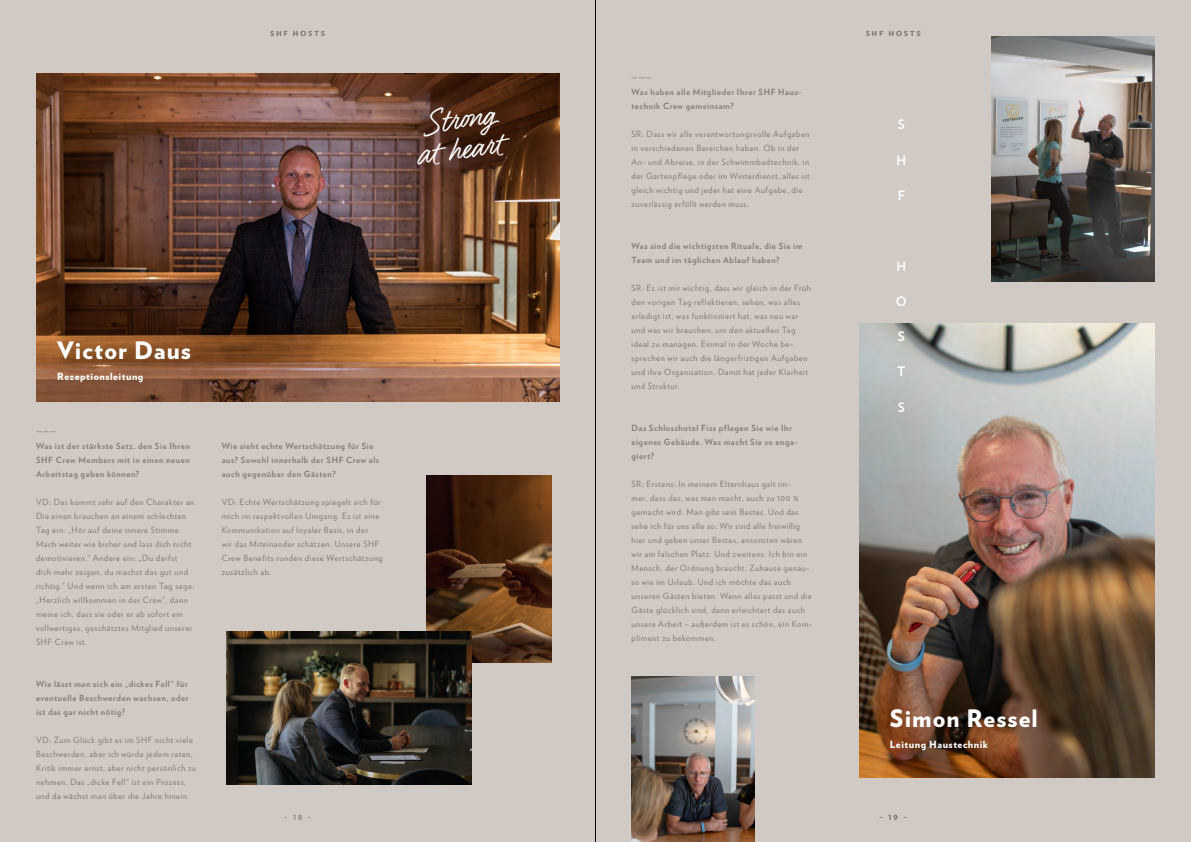
<style>
.page{position:relative;width:1191px;height:842px;background:#d1c9c3}
.page>*{position:absolute;margin:0;border:0;box-sizing:border-box;transform-origin:0 0}
.t1{font:36.4px/29.8px "Felt That";color:#fff;text-align:center}
.t2{font:900 24px "Verlag";letter-spacing:.045em;color:#fff}
.t3{font:700 13px "Verlag";color:#fff}
.t4{font:900 9.9px "Verlag";letter-spacing:.055em;color:#fff}
.t5{font:8.5px/14px "Verlag";letter-spacing:.065em;color:#85796f}
.t6{font:700 8.5px/14px "Verlag";letter-spacing:.07em;color:#85796f}
.t7{font:700 6.9px "Verlag";letter-spacing:.325em;color:#85796f}
</style>
<div class="page">
<img style="left:36px;top:74px;width:523px;height:328px">
<img style="left:860px;top:324px;width:295px;height:454px">
<img style="left:991px;top:36px;width:164px;height:245px">
<img style="left:631px;top:676px;width:123px;height:166px">
<img style="left:427px;top:475px;width:124px;height:187px">
<img style="left:226px;top:631px;width:245px;height:154px">
<hr style="left:595px;top:0;width:1px;height:842px;background:#000">
<p class="t7" style="left:270px;top:28px;width:56px">SHF HOSTS</p>
<h1 class="t1" style="left:409px;top:110px;width:88px;rotate:-8deg">Stron g at heart</h1>
<h2 class="t2" style="left:57px;top:330px;width:135px">Victor Daus</h2>
<p class="t4" style="left:57px;top:368px;width:88px">Rezeptionsleitung</p>
<p class="t5" style="left:36px;top:424px;width:22px">———</p>
<p class="t6" style="left:36px;top:438px;width:155px;text-align:justify">Was ist der stärkste Satz, den Sie Ihren SHF Crew Members mit in einen neuen Arbeitstag geben können?</p>
<p class="t5" style="left:36px;top:494px;width:162px">VD: Das kommt sehr auf den Charakter an.<br>Die einen brauchen an einem schlechten Tag ein: „Hör auf deine innere Stimme.<br>Mach weiter wie bisher und lass dich nicht demotivieren.“ Andere ein: „Du darfst<br>dich mehr zeigen, du machst das gut und richtig.“ Und wenn ich am ersten Tag sage: „Herzlich willkommen in der Crew“, dann meine ich, dass sie oder er ab sofort ein vollwertiges, geschätztes Mitglied unserer SHF Crew ist.</p>
<p class="t6" style="left:36px;top:676px;width:154px">Wie lässt man sich ein „dickes Fell“ für eventuelle Beschwerden wachsen, oder ist das gar nicht nötig?</p>
<p class="t5" style="left:36px;top:732px;width:162px">VD: Zum Glück gibt es im SHF nicht viele Beschwerden, aber ich würde jedem raten, Kritik immer ernst, aber nicht persönlich zu nehmen. Das „dicke Fell“ ist ein Prozess, und da wächst man über die Jahre hinein.</p>
<p class="t6" style="left:222px;top:438px;width:159px">Wie sieht echte Wertschätzung für Sie aus? Sowohl innerhalb der SHF Crew als auch gegenüber den Gästen?</p>
<p class="t5" style="left:222px;top:494px;width:162px">VD: Echte Wertschätzung spiegelt sich für mich im respektvollen Umgang. Es ist eine Kommunikation auf loyaler Basis, in der<br>wir das Miteinander schätzen. Unsere SHF Crew Benefits runden diese Wertschätzung zusätzlich ab.</p>
<p class="t7" style="left:284px;top:812px;width:29px">– 1 8 –</p>
<p class="t5" style="left:631px;top:70px;width:22px">———</p>
<p class="t6" style="left:631px;top:84px;width:171px">Was haben alle Mitglieder Ihrer SHF Haus&shy;technik Crew gemeinsam?</p>
<p class="t5" style="left:631px;top:126px;width:180px">SR: Dass wir alle verantwortungsvolle Aufgaben in verschiedenen Bereichen haben. Ob in der An- und Abreise, in der Schwimmbadtechnik, in der Gartenpflege oder im Winterdienst, alles ist gleich wichtig und jeder hat eine Aufgabe, die zuverlässig erfüllt werden muss.</p>
<p class="t6" style="left:631px;top:238px;width:172px">Was sind die wichtigsten Rituale, die Sie im<br>Team und im täglichen Ablauf haben?</p>
<p class="t5" style="left:631px;top:280px;width:181px">SR: Es ist mir wichtig, dass wir gleich in der Früh den vorigen Tag reflektieren, sehen, was alles erledigt ist, was funktioniert hat, was neu war und was wir brauchen, um den aktuellen Tag ideal zu managen. Einmal in der Woche be&shy;sprechen wir auch die längerfristigen Aufgaben und ihre Organisation. Damit hat jeder Klarheit und Struktur.</p>
<p class="t6" style="left:631px;top:420px;width:168px">Das Schlosshotel Fiss pflegen Sie wie Ihr eigenes Gebäude. Was macht Sie so enga&shy;giert?</p>
<p class="t5" style="left:631px;top:476px;width:182px">SR: Erstens: In meinem Elternhaus galt im-<br>mer, dass das, was man macht, auch zu 100 % gemacht wird. Man gibt sein Bestes. Und das sehe ich für uns alle so: Wir sind alle freiwillig hier und geben unser Bestes, ansonsten wären wir am falschen Platz. Und zweitens: Ich bin ein Mensch, der Ordnung braucht. Zuhause genau&shy;so wie im Urlaub. Und ich möchte das auch unseren Gästen bieten. Wenn alles passt und die Gäste glücklich sind, dann erleichtert das auch unsere Arbeit – außerdem ist es schön, ein Kom&shy;pliment zu bekommen.</p>
<p class="t7" style="left:866px;top:28px;width:56px">SHF HOSTS</p>
<h3 class="t3" style="left:897px;top:115px;width:8px">S</h3>
<h3 class="t3" style="left:896px;top:150px;width:11px">H</h3>
<h3 class="t3" style="left:897px;top:185px;width:9px">F</h3>
<h3 class="t3" style="left:896px;top:256px;width:11px">H</h3>
<h3 class="t3" style="left:895px;top:291px;width:13px">O</h3>
<h3 class="t3" style="left:897px;top:326px;width:8px">S</h3>
<h3 class="t3" style="left:897px;top:361px;width:10px">T</h3>
<h3 class="t3" style="left:897px;top:397px;width:8px">S</h3>
<h2 class="t2" style="left:889px;top:699px;width:150px">Simon Ressel</h2>
<p class="t4" style="left:889px;top:736px;width:100px">Leitung Haustechnik</p>
<p class="t7" style="left:879px;top:812px;width:29px">– 1 9 –</p>
</div>
